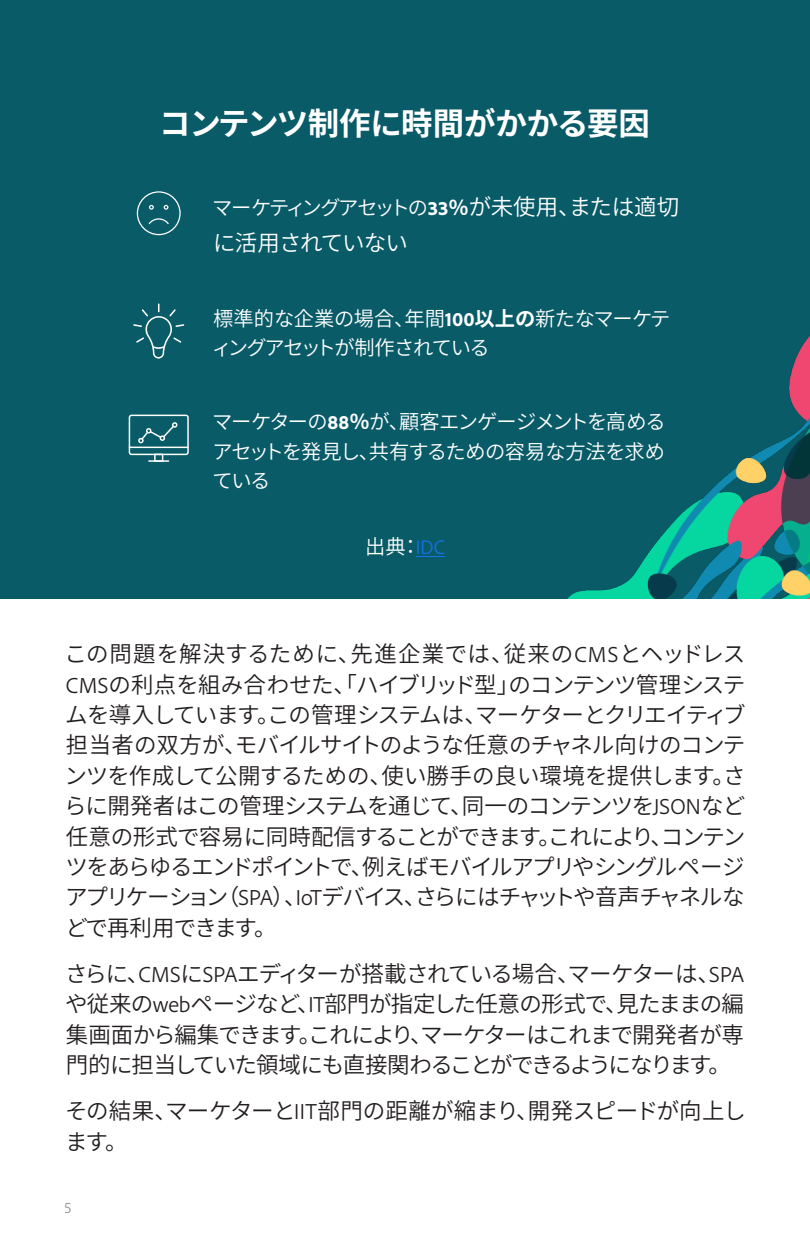
<style>
.page{position:relative;width:810px;height:1256px;background:#fff}
.page>*{position:absolute;margin:0;border:0;box-sizing:border-box;transform-origin:0 0}
.t1{font:800 31.5px "Adobe Clean Han";letter-spacing:-.015em;color:#fff}
.t2{font:22.5px/30.4px "Adobe Clean Han";letter-spacing:-.055em;color:#231f20;text-align:justify}
.t3{font:22.5px/30.4px "Adobe Clean Han";letter-spacing:-.015em;color:#231f20}
.t4{font:22.5px "Adobe Clean Han";letter-spacing:-.035em;color:#fff}
.t5{font:20.25px/29.2px "Adobe Clean Han";letter-spacing:-.06em;color:#fff;text-align:justify}
.t6{font:20.25px/29.2px "Adobe Clean Han";letter-spacing:-.035em;color:#fff}
.t7{font:20.25px "Adobe Clean Han";letter-spacing:-.11em;color:#fff}
.t8{font:300 15.75px "Adobe Clean";color:#231f20}
.s1{font-family:"Adobe Clean";font-weight:800}
.s2{font-weight:800}
.s3{font-size:22.5px}
.s4{font-family:"Adobe Clean";font-weight:300;color:#1473e6}
.s5{font-family:"Adobe Clean";font-weight:300}
</style>
<div class="page">
<div style="left:0;top:0;width:810px;height:598px;background:#085b67"></div>
<img style="left:128px;top:211px;width:682px;height:387px">
<svg style="left:416px;top:556px;width:29px;height:1px"></svg>
<svg style="left:133px;top:303px;width:51px;height:55px"></svg>
<svg style="left:129px;top:414px;width:60px;height:48px"></svg>
<svg style="left:137px;top:191px;width:44px;height:44px"></svg>
<h1 class="t1" style="left:159px;top:106px;width:492px">コンテンツ制作に時間がかかる要因</h1>
<p class="t7" style="left:212px;top:196px;width:469px">マーケティングアセットの<span class="s1">33</span><span class="s2">％</span><span class="s3">が未使用、または適切</span></p>
<p class="t4" style="left:213px;top:230px;width:196px">に活用されていない</p>
<p class="t6" style="left:212px;top:304px;width:460px">標準的な企業の場合、年間<span class="s1">100</span><span class="s2">以上の</span>新たなマーケティングアセットが制作されている</p>
<p class="t5" style="left:212px;top:407px;width:455px">マーケターの<span class="s1">88</span><span class="s2">％</span>が、顧客エンゲージメントを高めるアセットを発見し、共有するための容易な方法を求めている</p>
<p class="t5" style="left:365px;top:532px;width:81px">出典：<span class="s4">IDC</span></p>
<p class="t2" style="left:64px;top:639px;width:683px">この問題を解決するために、先進企業では、従来の<span class="s5">CMS</span>とヘッドレス<span class="s5">CMS</span>の利点を組み合わせた、「ハイブリッド型」のコンテンツ管理システムを導入しています。この管理システムは、マーケターとクリエイティブ担当者の双方が、モバイルサイトのような任意のチャネル向けのコンテンツを作成して公開するための、使い勝手の良い環境を提供します。さらに開発者はこの管理システムを通じて、同一のコンテンツを<span class="s5">JSON</span>など任意の形式で容易に同時配信することができます。これにより、コンテンツをあらゆるエンドポイントで、例えばモバイルアプリやシングルページアプリケーション（<span class="s5">SPA</span>）、<span class="s5">IoT</span>デバイス、さらにはチャットや音声チャネルなどで再利用できます。</p>
<p class="t2" style="left:65px;top:958px;width:680px">さらに、<span class="s5">CMS</span>に<span class="s5">SPA</span>エディターが搭載されている場合、マーケターは、<span class="s5">SPA</span>や従来の<span class="s5">web</span>ページなど、<span class="s5">IT</span>部門が指定した任意の形式で、見たままの編集画面から編集できます。これにより、マーケターはこれまで開発者が専門的に担当していた領域にも直接関わることができるようになります。</p>
<p class="t3" style="left:65px;top:1096px;width:682px">その結果、マーケターと<span class="s5">IIT</span>部門の距離が縮まり、開発スピードが向上します。</p>
<p class="t8" style="left:65px;top:1197px;width:9px">5</p>
</div>
